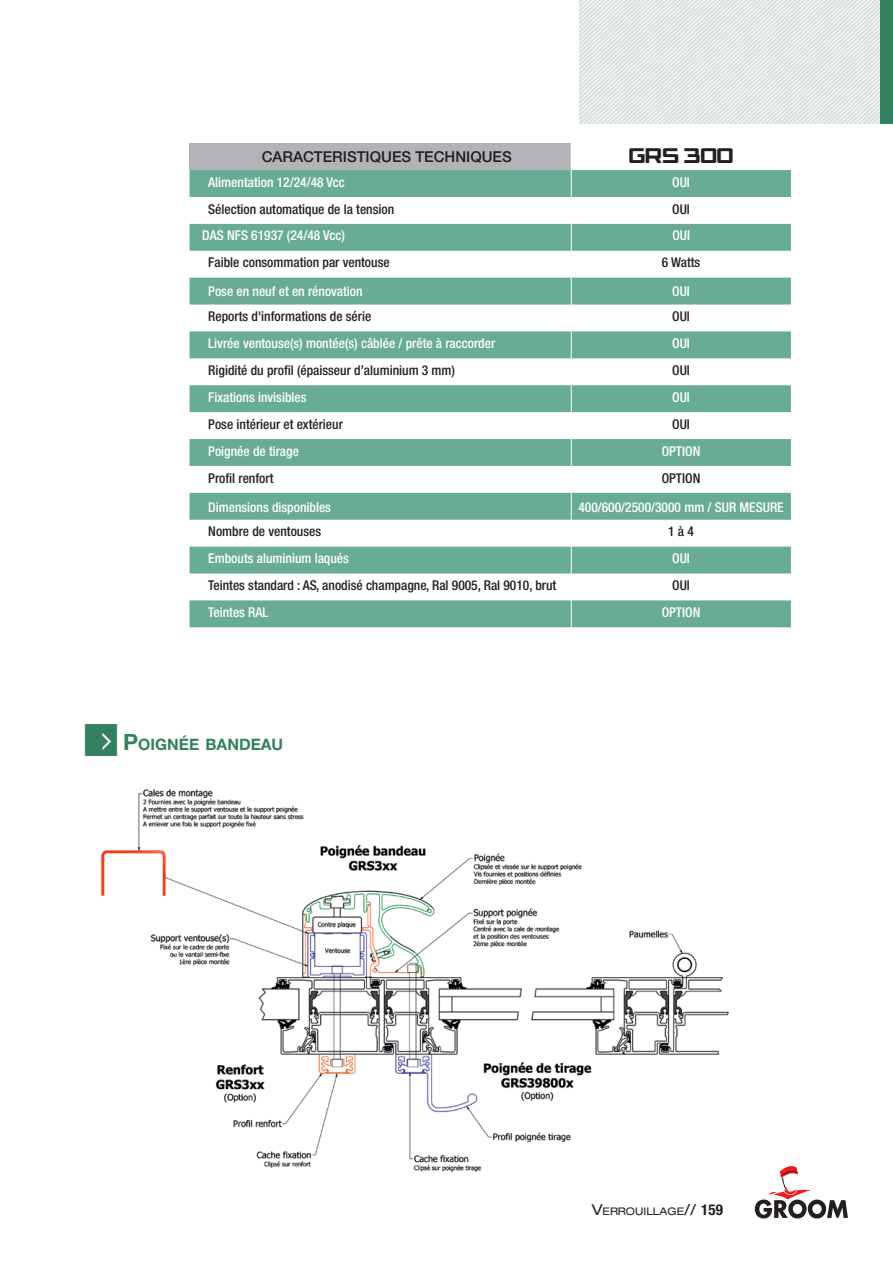
<style>
.page{position:relative;width:893px;height:1263px;background:#fff}
.page>*{position:absolute;margin:0;border:0;box-sizing:border-box;transform-origin:0 0}
.t1{font:19.5px "Cafe Nero M54";color:#231f20}
.t2{font:700 15.75px "Helvetica Neue CE";color:#34815f}
.t3{font:500 15px "Helvetica Neue";color:#231f20}
.t4{font:500 condensed 13.5px "Helvetica Neue";color:#231f20}
.t5{font:500 condensed 13.5px "Helvetica Neue";color:#fff}
.t6{font:expanded 10.5px "Helvetica Neue";color:#231f20}
.s1{font-family:"back to heavy coat fat ground";font-weight:400;font-size:46.5px}
.s2{font-size:22.5px}
.s3{font-size:15px}
.s4{font-weight:700;font-stretch:condensed;font-size:15px}
</style>
<div class="page">
<img style="left:579px;top:0;width:301px;height:123px">
<svg style="left:755px;top:1166px;width:93px;height:52px"></svg>
<div style="left:190px;top:143px;width:381px;height:27px;background:#b2b3b7"></div>
<svg style="left:190px;top:170px;width:601px;height:457px;fill:#68ac95"></svg>
<svg style="left:571px;top:170px;width:1px;height:458px"></svg>
<img style="left:100px;top:789px;width:660px;height:394px">
<div style="left:880px;top:0;width:13px;height:123px;background:#34815f"></div>
<p class="t3" style="left:262px;top:148px;width:252px">CARACTERISTIQUES TECHNIQUES</p>
<h1 class="t1" style="left:629px;top:145px;width:106px">GRS 300</h1>
<p class="t5" style="left:208px;top:174px;width:138px">Alimentation 12/24/48 Vcc</p>
<p class="t5" style="left:672px;top:174px;width:19px">OUI</p>
<p class="t4" style="left:208px;top:201px;width:187px">Sélection automatique de la tension</p>
<p class="t4" style="left:672px;top:201px;width:19px">OUI</p>
<p class="t5" style="left:202px;top:228px;width:144px">DAS NFS 61937 (24/48 Vcc)</p>
<p class="t5" style="left:672px;top:228px;width:19px">OUI</p>
<p class="t4" style="left:208px;top:254px;width:183px">Faible consommation par ventouse</p>
<p class="t4" style="left:662px;top:254px;width:40px">6 Watts</p>
<p class="t5" style="left:208px;top:284px;width:156px">Pose en neuf et en rénovation</p>
<p class="t5" style="left:672px;top:284px;width:19px">OUI</p>
<p class="t4" style="left:208px;top:308px;width:165px">Reports d'informations de série</p>
<p class="t4" style="left:672px;top:308px;width:19px">OUI</p>
<p class="t5" style="left:208px;top:335px;width:288px">Livrée ventouse(s) montée(s) câblée / prête à raccorder</p>
<p class="t5" style="left:672px;top:335px;width:19px">OUI</p>
<p class="t4" style="left:208px;top:362px;width:248px">Rigidité du profil (épaisseur d’aluminium 3 mm)</p>
<p class="t4" style="left:672px;top:362px;width:19px">OUI</p>
<p class="t5" style="left:208px;top:389px;width:100px">Fixations invisibles</p>
<p class="t5" style="left:672px;top:389px;width:19px">OUI</p>
<p class="t4" style="left:208px;top:416px;width:136px">Pose intérieur et extérieur</p>
<p class="t4" style="left:672px;top:416px;width:19px">OUI</p>
<p class="t5" style="left:208px;top:443px;width:92px">Poignée de tirage</p>
<p class="t5" style="left:662px;top:443px;width:40px">OPTION</p>
<p class="t4" style="left:208px;top:470px;width:67px">Profil renfort</p>
<p class="t4" style="left:662px;top:470px;width:40px">OPTION</p>
<p class="t5" style="left:208px;top:499px;width:124px">Dimensions disponibles</p>
<p class="t5" style="left:578px;top:499px;width:207px">400/600/2500/3000 mm / SUR MESURE</p>
<p class="t4" style="left:208px;top:523px;width:114px">Nombre de ventouses</p>
<p class="t4" style="left:668px;top:523px;width:27px">1 à 4</p>
<p class="t5" style="left:208px;top:550px;width:142px">Embouts aluminium laqués</p>
<p class="t5" style="left:672px;top:550px;width:19px">OUI</p>
<p class="t4" style="left:208px;top:577px;width:350px">Teintes standard : AS, anodisé champagne, Ral 9005, Ral 9010, brut</p>
<p class="t4" style="left:672px;top:577px;width:19px">OUI</p>
<p class="t5" style="left:208px;top:604px;width:62px">Teintes RAL</p>
<p class="t5" style="left:662px;top:604px;width:40px">OPTION</p>
<p class="t2" style="left:85px;top:735px;width:200px"><span class="s1">&gt;</span><span class="s2">P</span>OIGNÉE BANDEAU</p>
<p class="t6" style="left:592px;top:1205px;width:133px"><span class="s3">V</span>ERROUILLAGE<span class="s3">//</span> <span class="s4">159</span></p>
</div>
